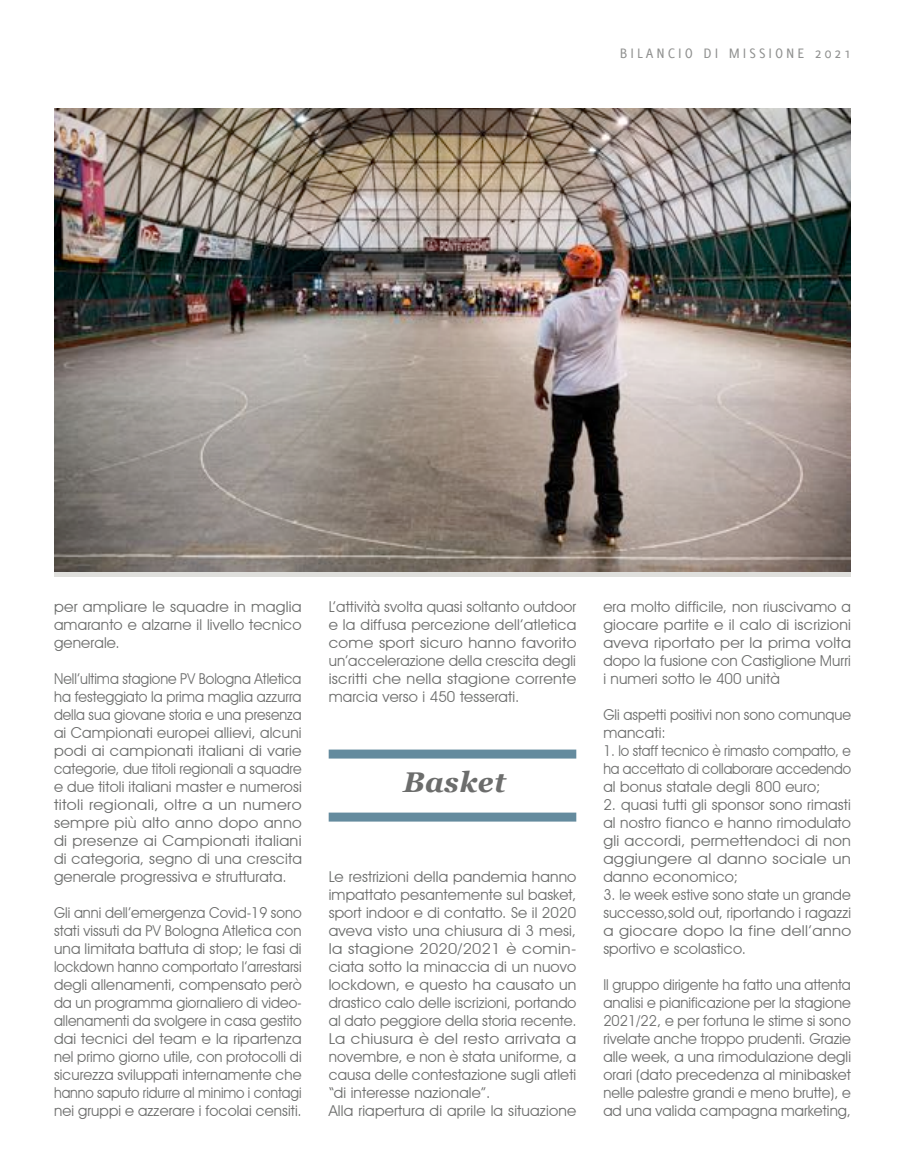
<style>
.page{position:relative;width:905px;height:1175px;background:#fff}
.page>*{position:absolute;margin:0;border:0;box-sizing:border-box;transform-origin:0 0}
.t1{font:italic 700 28.5px "Georgia";letter-spacing:.01em;color:#6c6d6c}
.t2{font:15px/18px "Avant Garde IT Cby BT";letter-spacing:.01em;color:#6c6d6c;text-align:justify}
.t3{font:15px/18px "Avant Garde IT Cby BT";letter-spacing:.01em;color:#6c6d6c;text-align:justify;scale:.95 1}
.t4{font:15px/18px "Avant Garde IT Cby BT";letter-spacing:.01em;color:#6c6d6c;text-align:justify;scale:.94 1}
.t5{font:15px/18px "Avant Garde IT Cby BT";letter-spacing:.01em;color:#6c6d6c;text-align:justify;scale:.96 1}
.t6{font:15px/18px "Avant Garde IT Cby BT";letter-spacing:.01em;color:#6c6d6c;text-align:justify;scale:.92 1}
.t7{font:15px "Delicious";letter-spacing:.2em;color:#909190}
</style>
<div class="page">
<img style="left:54px;top:108px;width:796px;height:463px">
<div style="left:328px;top:749px;width:248px;height:9px;background:#648b9e"></div>
<div style="left:328px;top:812px;width:248px;height:9px;background:#648b9e"></div>
<p class="t7" style="left:620px;top:45px;width:232px">BILANCIO DI MISSIONE 2021</p>
<p class="t2" style="left:54px;top:598px;width:249px">per ampliare le squadre in maglia amaranto e alzarne il livello tecnico generale.</p>
<p class="t4" style="left:54px;top:670px;width:265px">Nell’ultima stagione PV Bologna Atletica ha festeggiato la prima maglia azzurra della sua giovane storia e una presenza ai Campionati europei allievi, alcuni podi ai campionati italiani di varie categorie, due titoli regionali a squadre e due titoli italiani master e numerosi titoli regionali, oltre a un numero sempre più alto anno dopo anno di presenze ai Campionati italiani di categoria, segno di una crescita generale progressiva e strutturata.</p>
<p class="t3" style="left:54px;top:904px;width:262px">Gli anni dell’emergenza Covid-19 sono stati vissuti da PV Bologna Atletica con una limitata battuta di stop; le fasi di lockdown hanno comportato l’arrestarsi degli allenamenti, compensato però da un programma giornaliero di video&shy;allenamenti da svolgere in casa gestito dai tecnici del team e la ripartenza nel primo giorno utile, con protocolli di sicurezza sviluppati internamente che hanno saputo ridurre al minimo i contagi nei gruppi e azzerare i focolai censiti.</p>
<p class="t2" style="left:328px;top:598px;width:249px">L’attività svolta quasi soltanto outdoor e la diffusa percezione dell’atletica come sport sicuro hanno favorito un’accelerazione della crescita degli iscritti che nella stagione corrente marcia verso i 450 tesserati.</p>
<h1 class="t1" style="left:403px;top:766px;width:104px">Basket</h1>
<p class="t2" style="left:328px;top:868px;width:249px;text-align:left">Le restrizioni della pandemia hanno impattato pesantemente sul basket, sport indoor e di contatto. Se il 2020 aveva visto una chiusura di 3 mesi, la stagione 2020/2021 è comin&shy;ciata sotto la minaccia di un nuovo lockdown, e questo ha causato un drastico calo delle iscrizioni, portando al dato peggiore della storia recente.<br>La chiusura è del resto arrivata a novembre, e non è stata uniforme, a causa delle contestazione sugli atleti “di interesse nazionale”.<br>Alla riapertura di aprile la situazione</p>
<p class="t2" style="left:603px;top:598px;width:249px">era molto difficile, non riuscivamo a giocare partite e il calo di iscrizioni aveva riportato per la prima volta dopo la fusione con Castiglione Murri i numeri sotto le 400 unità</p>
<p class="t3" style="left:603px;top:706px;width:262px">Gli aspetti positivi non sono comunque mancati:</p>
<p class="t6" style="left:603px;top:742px;width:271px">1. lo staff tecnico è rimasto compatto, e ha accettato di collaborare accedendo al bonus statale degli 800 euro;</p>
<p class="t2" style="left:603px;top:796px;width:249px">2. quasi tutti gli sponsor sono rimasti al nostro fianco e hanno rimodulato gli accordi, permettendoci di non aggiungere al danno sociale un danno economico;</p>
<p class="t5" style="left:603px;top:886px;width:260px">3. le week estive sono state un grande successo,sold out, riportando i ragazzi a giocare dopo la fine dell’anno sportivo e scolastico.</p>
<p class="t3" style="left:603px;top:976px;width:262px">Il gruppo dirigente ha fatto una attenta analisi e pianificazione per la stagione 2021/22, e per fortuna le stime si sono rivelate anche troppo prudenti. Grazie alle week, a una rimodulazione degli orari (dato precedenza al minibasket nelle palestre grandi e meno brutte), e ad una valida campagna marketing,</p>
</div>
